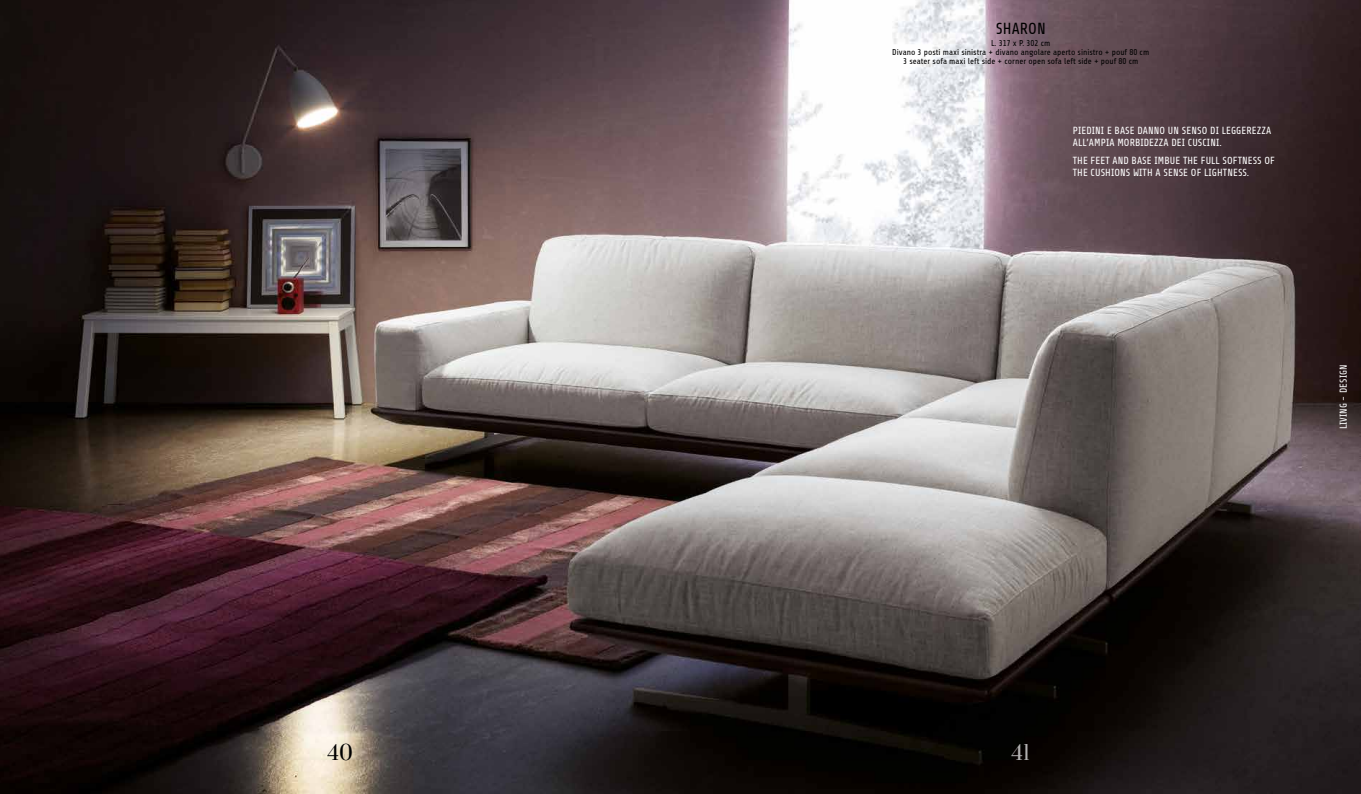
<style>
.page{position:relative;width:1361px;height:794px;background:#fff}
.page>*{position:absolute;margin:0;border:0;box-sizing:border-box;transform-origin:0 0}
.t1{font:20px "Prata";color:#000}
.t2{font:20px "Prata";color:#b3b2b2}
.t3{font:16px "Share";letter-spacing:.01em;color:#000}
.t4{font:10.3px/12.1px "Share";letter-spacing:.01em;color:#fff}
.t5{font:10px "Share";letter-spacing:.01em;color:#fff}
.t6{font:8.5px/9px "Share";color:#000;text-align:center}
</style>
<div class="page">
<img style="left:0;top:0;width:1361px;height:794px">
<h2 class="t3" style="left:995px;top:20px;width:52px">SHARON</h2>
<p class="t6" style="left:892px;top:39px;width:258px">L. 317 x P. 302 cm<br>Divano 3 posti maxi sinistra + divano angolare aperto sinistro + pouf 80 cm<br>3 seater sofa maxi left side + corner open sofa left side + pouf 80 cm</p>
<p class="t4" style="left:1072px;top:125px;width:200px">PIEDINI E BASE DANNO UN SENSO DI LEGGEREZZA<br>ALL’AMPIA MORBIDEZZA DEI CUSCINI.</p>
<p class="t4" style="left:1072px;top:155px;width:204px">THE FEET AND BASE IMBUE THE FULL SOFTNESS OF<br>THE CUSHIONS WITH A SENSE OF LIGHTNESS.</p>
<p class="t5" style="left:1338px;top:429px;width:66px;rotate:-90deg">LIVING - DESIGN</p>
<h1 class="t1" style="left:327px;top:740px;width:27px">40</h1>
<h1 class="t2" style="left:1011px;top:740px;width:20px">41</h1>
</div>
